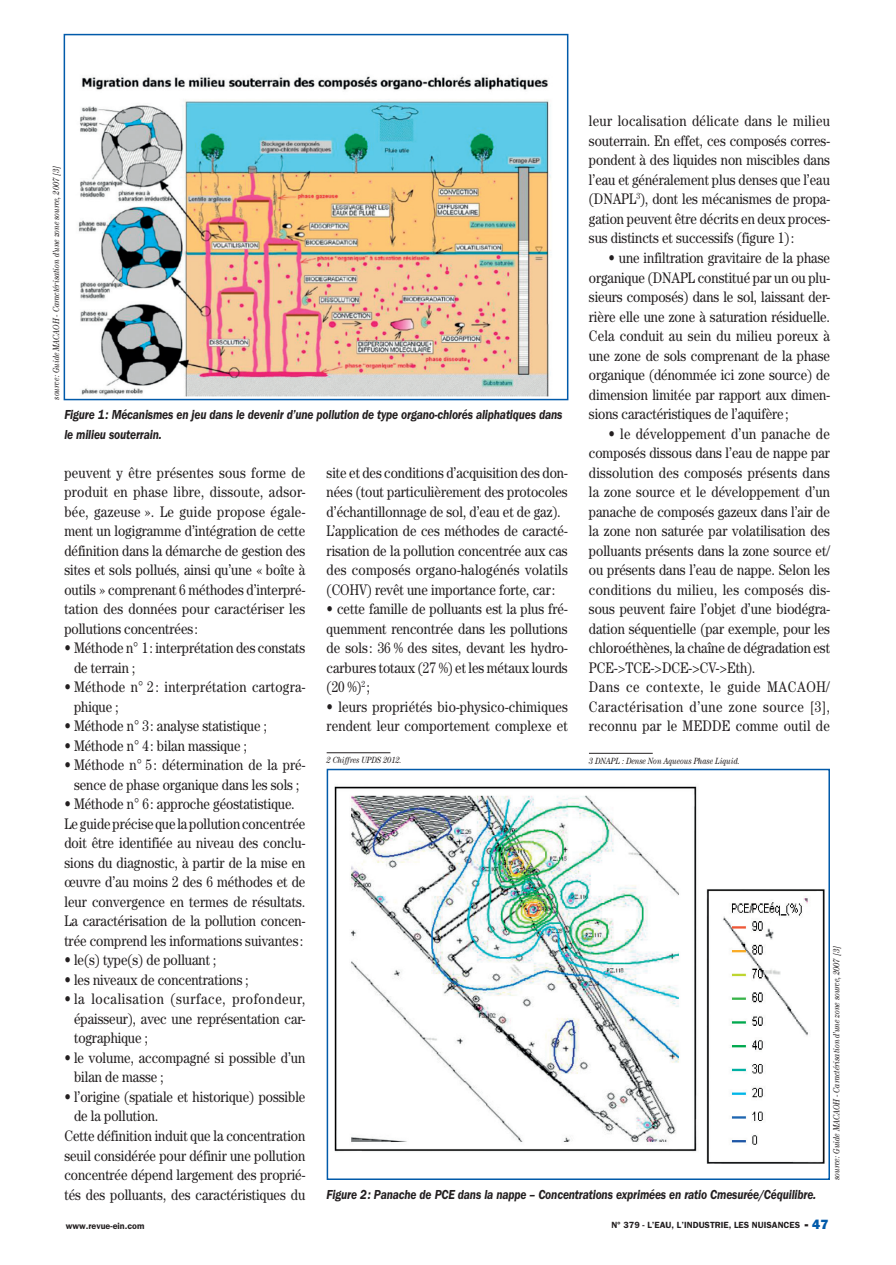
<style>
.page{position:relative;width:896px;height:1265px;background:#fff}
.page>*{position:absolute;margin:0;border:0;box-sizing:border-box;transform-origin:0 0}
.t1{font:15.3px/19.5px "Century Std";letter-spacing:-.005em;color:#231f20;scale:.85 1}
.t2{font:15.3px/19.5px "Century Std";letter-spacing:.02em;color:#231f20;scale:.85 1}
.t3{font:italic 600 13.5px/19.5px "ITC Franklin Gothic Std";letter-spacing:-.015em;color:#231f20;scale:.85 1}
.t4{font:italic 9px "Century Std";letter-spacing:-.015em;color:#231f20;scale:.85 1}
.t5{font:600 9px "ITC Franklin Gothic Std";color:#231f20}
.s1{font-family:"ITC Franklin Gothic Std Hvy";font-weight:400;font-size:13.5px}
.s2{font-family:"ITC Franklin Gothic Std Hvy";font-weight:400;font-size:13.5px;color:#015aaa}
</style>
<div class="page">
<hr style="left:327px;top:752px;width:63px;height:1px;background:#231f20">
<hr style="left:589px;top:753px;width:64px;height:1px;background:#231f20">
<img style="left:78px;top:76px;width:473px;height:321px">
<div style="left:64px;top:34px;width:504px;height:366px;border:2px solid #015aaa"></div>
<img style="left:334px;top:786px;width:491px;height:378px">
<div style="left:327px;top:768px;width:503px;height:411px;border:2px solid #015aaa"></div>
<p class="t1" style="left:589px;top:111px;width:285px;text-align:justify">leur localisation délicate dans le milieu souterrain. En effet, ces composés corres&shy;pondent à des liquides non miscibles dans l’eau et généralement plus denses que l’eau (DNAPL<sup>3</sup>), dont les mécanismes de propa&shy;gation peuvent être décrits en deux proces&shy;sus distincts et successifs (figure 1):</p>
<p class="t1" style="left:589px;top:248px;width:285px;text-align:justify;text-indent:19px">• une infiltration gravitaire de la phase organique (DNAPL constitué par un ou plu&shy;sieurs composés) dans le sol, laissant der&shy;rière elle une zone à saturation résiduelle.<br>Cela conduit au sein du milieu poreux à une zone de sols comprenant de la phase organique (dénommée ici zone source) de dimension limitée par rapport aux dimen&shy;sions caractéristiques de l’aquifère;</p>
<p class="t1" style="left:589px;top:423px;width:285px;text-indent:19px">• le développement d’un panache de composés dissous dans l’eau de nappe par dissolution des composés présents dans la zone source et le développement d’un panache de composés gazeux dans l’air de la zone non saturée par volatilisation des polluants présents dans la zone source et/ ou présents dans l’eau de nappe. Selon les conditions du milieu, les composés dis&shy;sous peuvent faire l’objet d’une biodégra&shy;dation séquentielle (par exemple, pour les chloroéthènes, la chaîne de dégradation est PCE-&gt;TCE-&gt;DCE-&gt;CV-&gt;Eth).<br>Dans ce contexte, le guide MACAOH/ Caractérisation d’une zone source [3], reconnu par le MEDDE comme outil de</p>
<p class="t4" style="left:589px;top:755px;width:179px">3 DNAPL : Dense Non Aqueous Phase Liquid.</p>
<p class="t4" style="left:51px;top:399px;width:277px;rotate:-90deg">source: Guide MACAOH - Caractérisation d’une zone source, 2007 [3]</p>
<p class="t3" style="left:64px;top:405px;width:587px">Figure 1: Mécanismes en jeu dans le devenir d’une pollution de type organo-chlorés aliphatiques dans le milieu souterrain.</p>
<p class="t1" style="left:327px;top:462px;width:285px">site et des conditions d’acquisition des don&shy;nées (tout particulièrement des protocoles d’échantillonnage de sol, d’eau et de gaz).<br>L’application de ces méthodes de caracté&shy;risation de la pollution concentrée aux cas des composés organo-halogénés volatils (COHV) revêt une importance forte, car:</p>
<p class="t1" style="left:327px;top:599px;width:285px;text-align:justify">• cette famille de polluants est la plus fré&shy;quemment rencontrée dans les pollutions de sols : 36 % des sites, devant les hydro&shy;carbures totaux (27 %) et les métaux lourds (20 %)<sup>2</sup> ;</p>
<p class="t1" style="left:327px;top:696px;width:285px">• leurs propriétés bio-physico-chimiques rendent leur comportement complexe et</p>
<p class="t4" style="left:327px;top:755px;width:90px">2 Chiffres UPDS 2012.</p>
<p class="t1" style="left:64px;top:462px;width:285px;text-align:justify">peuvent y être présentes sous forme de produit en phase libre, dissoute, adsor&shy;bée, gazeuse ». Le guide propose égale&shy;ment un logigramme d’intégration de cette définition dans la démarche de gestion des sites et sols pollués, ainsi qu’une « boîte à outils » comprenant 6 méthodes d’interpré&shy;tation des données pour caractériser les pollutions concentrées :</p>
<p class="t1" style="left:74px;top:638px;width:274px;text-indent:-10px">• Méthode n° 1: interprétation des constats de terrain ;</p>
<p class="t2" style="left:74px;top:677px;width:274px;text-indent:-10px">• Méthode n° 2 : interprétation cartogra&shy;phique ;</p>
<p class="t1" style="left:64px;top:716px;width:240px">• Méthode n° 3: analyse statistique ;</p>
<p class="t1" style="left:64px;top:735px;width:216px">• Méthode n° 4: bilan massique ;</p>
<p class="t1" style="left:64px;top:755px;width:285px;text-align:center">• Méthode n° 5 : détermination de la pré&shy;sence de phase organique dans les sols ;</p>
<p class="t1" style="left:64px;top:794px;width:285px">• Méthode n° 6: approche géostatistique.<br>Le guide précise que la pollution concentrée doit être identifiée au niveau des conclu&shy;sions du diagnostic, à partir de la mise en œuvre d’au moins 2 des 6 méthodes et de leur convergence en termes de résultats.<br>La caractérisation de la pollution concen&shy;trée comprend les informations suivantes :</p>
<p class="t1" style="left:64px;top:950px;width:180px">• le(s) type(s) de polluant ;</p>
<p class="t1" style="left:64px;top:969px;width:219px">• les niveaux de concentrations ;</p>
<p class="t1" style="left:74px;top:989px;width:274px;text-align:justify;text-indent:-10px">• la localisation (surface, profondeur, épaisseur), avec une représentation car&shy;tographique ;</p>
<p class="t1" style="left:74px;top:1047px;width:273px;text-indent:-10px">• le volume, accompagné si possible d’un bilan de masse ;</p>
<p class="t1" style="left:64px;top:1086px;width:285px">• l’origine (spatiale et historique) possible</p>
<p class="t1" style="left:74px;top:1106px;width:101px">de la pollution.</p>
<p class="t1" style="left:64px;top:1125px;width:285px">Cette définition induit que la concentration</p>
<p class="t1" style="left:64px;top:1145px;width:285px">seuil considérée pour définir une pollution</p>
<p class="t1" style="left:64px;top:1164px;width:285px">concentrée dépend largement des proprié-</p>
<p class="t1" style="left:64px;top:1184px;width:285px">tés des polluants, des caractéristiques du</p>
<p class="t4" style="left:831px;top:1179px;width:277px;rotate:-90deg">source: Guide MACAOH - Caractérisation d’une zone source, 2007 [3]</p>
<p class="t3" style="left:327px;top:1185px;width:577px">Figure 2: Panache de PCE dans la nappe – Concentrations exprimées en ratio Cmesurée/Céquilibre.</p>
<p class="t5" style="left:66px;top:1220px;width:80px">www.revue-ein.com</p>
<p class="t5" style="left:611px;top:1219px;width:219px">N° 379 - L’EAU, L’INDUSTRIE, LES NUISANCES <span class="s1">-</span> <span class="s2">47</span></p>
</div>
